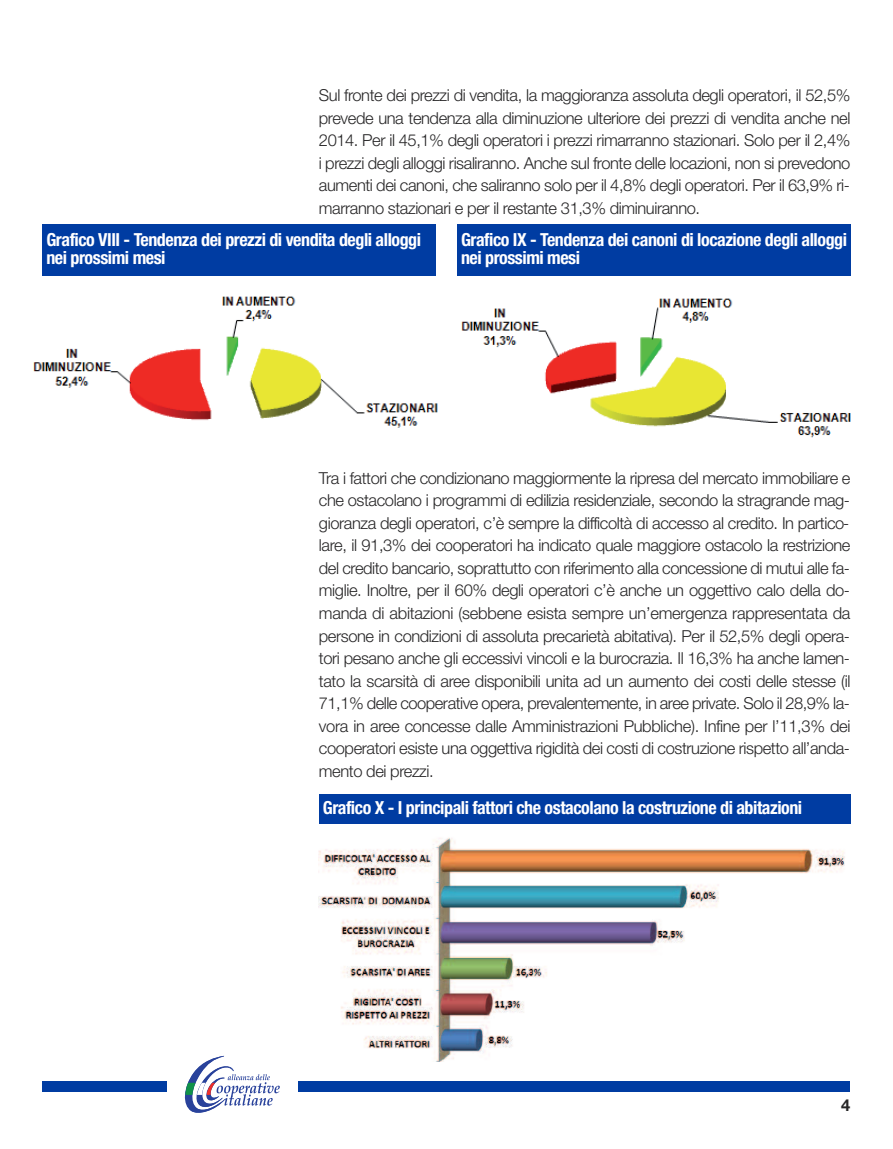
<style>
.page{position:relative;width:893px;height:1149px;background:#fff}
.page>*{position:absolute;margin:0;border:0;box-sizing:border-box;transform-origin:0 0}
.t1{font:700 condensed 18px/18px "Helvetica Neue";letter-spacing:-.025em;color:#fff}
.t2{font:300 16.5px/22.5px "Helvetica Neue";letter-spacing:-.025em;color:#272627;text-align:justify}
.t3{font:700 16.5px "Helvetica Neue";color:#272627}
</style>
<div class="page">
<div style="left:43px;top:1080px;width:807px;height:10px;background:#003ca2"></div>
<div style="left:167px;top:1054px;width:131px;height:59px;background:#fff"></div>
<svg style="left:184px;top:1055px;width:96px;height:57px"></svg>
<div style="left:43px;top:224px;width:393px;height:51px;background:#003ca2"></div>
<div style="left:457px;top:224px;width:393px;height:51px;background:#003ca2"></div>
<img style="left:33px;top:296px;width:405px;height:132px">
<img style="left:461px;top:298px;width:389px;height:140px">
<div style="left:319px;top:794px;width:531px;height:29px;background:#003ca2"></div>
<img style="left:319px;top:837px;width:526px;height:223px">
<p class="t2" style="left:319px;top:84px;width:533px">Sul fronte dei prezzi di vendita, la maggioranza assoluta degli operatori, il 52,5% prevede una tendenza alla diminuzione ulteriore dei prezzi di vendita anche nel 2014. Per il 45,1% degli operatori i prezzi rimarranno stazionari. Solo per il 2,4% i prezzi degli alloggi risaliranno. Anche sul fronte delle locazioni, non si prevedono aumenti dei canoni, che saliranno solo per il 4,8% degli operatori. Per il 63,9% ri&shy;marranno stazionari e per il restante 31,3% diminuiranno.</p>
<p class="t1" style="left:46px;top:232px;width:376px">Grafico VIII - Tendenza dei prezzi di vendita degli alloggi nei prossimi mesi</p>
<p class="t1" style="left:461px;top:232px;width:388px">Grafico IX - Tendenza dei canoni di locazione degli alloggi nei prossimi mesi</p>
<p class="t2" style="left:319px;top:466px;width:533px">Tra i fattori che condizionano maggiormente la ripresa del mercato immobiliare e che ostacolano i programmi di edilizia residenziale, secondo la stragrande mag&shy;gioranza degli operatori, c’è sempre la difficoltà di accesso al credito. In partico&shy;lare, il 91,3% dei cooperatori ha indicato quale maggiore ostacolo la restrizione del credito bancario, soprattutto con riferimento alla concessione di mutui alle fa&shy;miglie. Inoltre, per il 60% degli operatori c’è anche un oggettivo calo della do&shy;manda di abitazioni (sebbene esista sempre un’emergenza rappresentata da persone in condizioni di assoluta precarietà abitativa). Per il 52,5% degli opera&shy;tori pesano anche gli eccessivi vincoli e la burocrazia. Il 16,3% ha anche lamen&shy;tato la scarsità di aree disponibili unita ad un aumento dei costi delle stesse (il 71,1% delle cooperative opera, prevalentemente, in aree private. Solo il 28,9% la&shy;vora in aree concesse dalle Amministrazioni Pubbliche). Infine per l’11,3% dei cooperatori esiste una oggettiva rigidità dei costi di costruzione rispetto all’anda&shy;mento dei prezzi.</p>
<p class="t1" style="left:323px;top:800px;width:481px">Grafico X - I principali fattori che ostacolano la costruzione di abitazioni</p>
<p class="t3" style="left:841px;top:1094px;width:11px">4</p>
</div>
